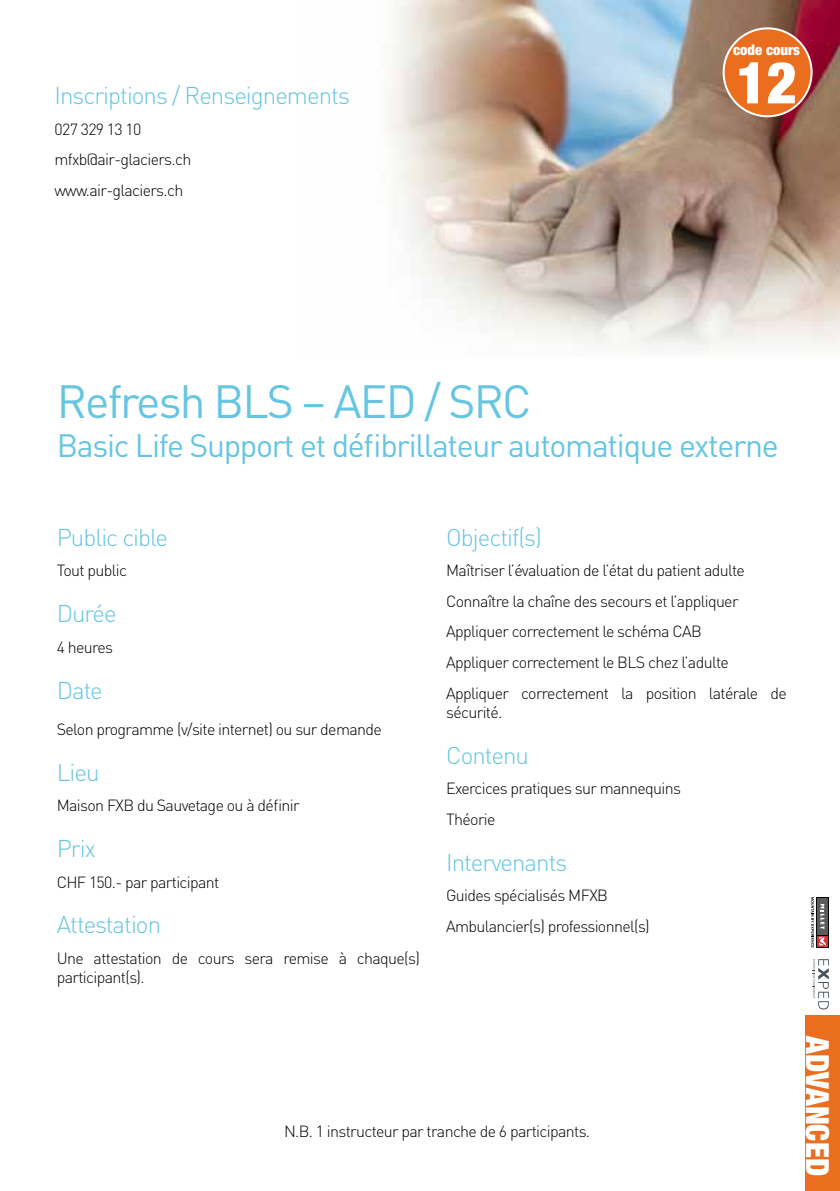
<style>
.page{position:relative;width:840px;height:1191px;background:#fff}
.page>*{position:absolute;margin:0;border:0;box-sizing:border-box;transform-origin:0 0}
.t1{font:900 condensed 58px "Helvetica Neue LT Std";color:#fff}
.t2{font:46px "DIN";letter-spacing:-.04em;color:#66c5e1}
.t3{font:32px "DIN";letter-spacing:-.04em;color:#66c5e1}
.t4{font:900 condensed 31.8px "Helvetica Neue LT Std";color:#fff}
.t5{font:300 24px "DIN";letter-spacing:-.04em;color:#66c5e1}
.t6{font:300 16px/30.6px "DIN";letter-spacing:-.04em;color:#000}
.t7{font:900 condensed 14.6px "Helvetica Neue LT Std";color:#fff}
</style>
<div class="page">
<div style="left:804px;top:1015px;width:35px;height:176px;background:#eb6e1e"></div>
<div style="left:815px;top:897px;width:13px;height:50px;background:#000"></div>
<svg style="left:825px;top:936px;width:2px;height:10px"></svg>
<div style="left:817px;top:898px;width:10px;height:37px;background:#5a5b5d"></div>
<svg style="left:811px;top:897px;width:14px;height:50px"></svg>
<svg style="left:812px;top:959px;width:16px;height:50px"></svg>
<img style="left:387px;top:0;width:452px;height:350px">
<div style="left:723px;top:28px;width:88px;height:88px;background:#eb6e1e;border-radius:50%"></div>
<div style="left:722px;top:27px;width:90px;height:90px;border:2px solid #fff;border-radius:50%"></div>
<h3 class="t5" style="left:54px;top:81px;width:297px">Inscriptions / Renseignements</h3>
<p class="t6" style="left:54px;top:113px;width:138px">027 329 13 10 mfxb@air-glaciers.ch www.air-glaciers.ch</p>
<p class="t7" style="left:732px;top:41px;width:68px">code cours</p>
<h1 class="t1" style="left:736px;top:47px;width:62px">12</h1>
<h2 class="t2" style="left:57px;top:373px;width:476px">Refresh BLS – AED / SRC</h2>
<h3 class="t3" style="left:57px;top:425px;width:723px">Basic Life Support et défibrillateur automatique externe</h3>
<h3 class="t5" style="left:57px;top:522px;width:113px">Public cible</h3>
<p class="t6" style="left:57px;top:555px;width:72px">Tout public</p>
<h3 class="t5" style="left:57px;top:599px;width:61px">Durée</h3>
<p class="t6" style="left:57px;top:631px;width:58px">4 heures</p>
<h3 class="t5" style="left:57px;top:675px;width:48px">Date</h3>
<p class="t6" style="left:57px;top:713px;width:326px">Selon programme (v/site internet) ou sur demande</p>
<h3 class="t5" style="left:57px;top:757px;width:44px">Lieu</h3>
<p class="t6" style="left:57px;top:790px;width:244px">Maison FXB du Sauvetage ou à définir</p>
<h3 class="t5" style="left:57px;top:833px;width:41px">Prix</h3>
<p class="t6" style="left:57px;top:866px;width:164px">CHF 150.- par participant</p>
<h3 class="t5" style="left:57px;top:910px;width:106px">Attestation</h3>
<p class="t6" style="left:57px;top:948px;width:364px;line-height:19.2px">Une attestation de cours sera remise à chaque(s) participant(s).</p>
<h3 class="t5" style="left:446px;top:522px;width:97px">Objectif(s)</h3>
<p class="t6" style="left:446px;top:555px;width:342px">Maîtriser l’évaluation de l’état du patient adulte Connaître la chaîne des secours et l’appliquer Appliquer correctement le schéma CAB<br>Appliquer correctement le BLS chez l’adulte Appliquer correctement la position latérale de</p>
<p class="t6" style="left:446px;top:696px;width:58px">sécurité.</p>
<h3 class="t5" style="left:446px;top:740px;width:84px">Contenu</h3>
<p class="t6" style="left:446px;top:773px;width:236px">Exercices pratiques sur mannequins<br>Théorie</p>
<h3 class="t5" style="left:446px;top:847px;width:123px">Intervenants</h3>
<p class="t6" style="left:446px;top:880px;width:205px">Guides spécialisés MFXB<br>Ambulancier(s) professionnel(s)</p>
<p class="t6" style="left:284px;top:1115px;width:307px">N.B. 1 instructeur par tranche de 6 participants.</p>
<h3 class="t4" style="left:836px;top:1036px;width:141px;rotate:90deg">ADVANCED</h3>
</div>
